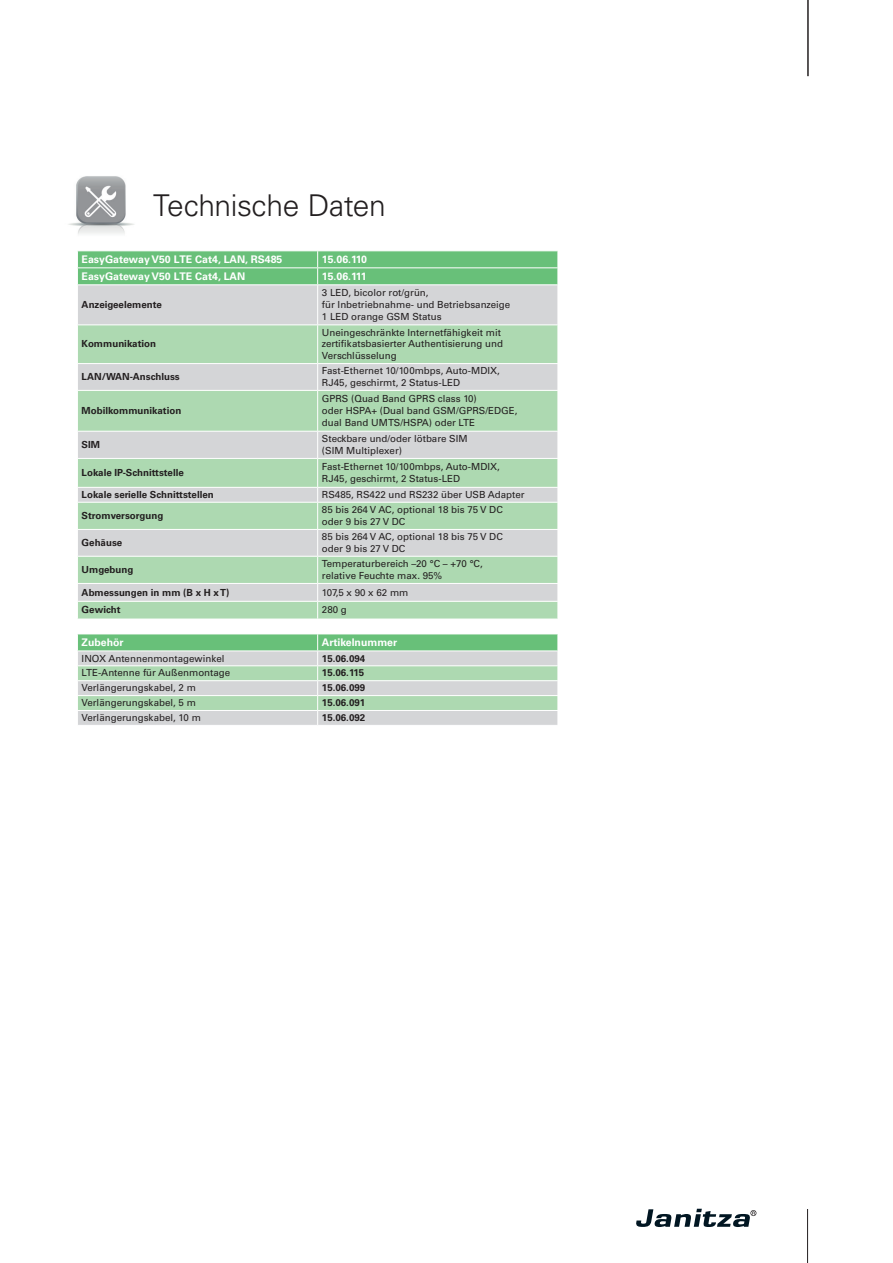
<style>
.page{position:relative;width:893px;height:1263px;background:#fff}
.page>*{position:absolute;margin:0;border:0;box-sizing:border-box;transform-origin:0 0}
.t1{font:300 30px "Univers LT Std";letter-spacing:-.015em;color:#231f20}
.t2{font:700 10.5px "Univers LT Std";color:#fff}
.t3{font:9.75px/11.7px "Univers LT Std";color:#231f20}
.t4{font:700 9.75px "Univers LT Std";color:#231f20}
</style>
<div class="page">
<svg style="left:636px;top:1209px;width:120px;height:18px"></svg>
<hr style="left:807px;top:1209px;width:1px;height:54px;background:#231f20">
<hr style="left:807px;top:0;width:2px;height:76px;background:#231f20">
<img style="left:68px;top:176px;width:66px;height:58px">
<div style="left:78px;top:251px;width:480px;height:33px;background:#68c079"></div>
<div style="left:78px;top:285px;width:480px;height:39px;background:#d4d5d7"></div>
<svg style="left:78px;top:325px;width:480px;height:106px;background:#b7d8bb"></svg>
<hr style="left:317px;top:325px;width:1px;height:38px;background:#fff">
<svg style="left:317px;top:364px;width:1px;height:26px"></svg>
<hr style="left:317px;top:391px;width:1px;height:40px;background:#fff">
<svg style="left:317px;top:251px;width:1px;height:33px"></svg>
<hr style="left:77px;top:267px;width:241px;height:1px;background:#fff">
<hr style="left:317px;top:285px;width:1px;height:39px;background:#fff">
<hr style="left:318px;top:267px;width:240px;height:1px;background:#fff">
<hr style="left:77px;top:363px;width:241px;height:1px;background:#fff">
<hr style="left:77px;top:390px;width:241px;height:1px;background:#fff">
<hr style="left:318px;top:363px;width:240px;height:1px;background:#fff">
<hr style="left:318px;top:390px;width:240px;height:1px;background:#fff">
<svg style="left:77px;top:432px;width:481px;height:293px;background:#c1d9c5"></svg>
<h1 class="t1" style="left:153px;top:187px;width:234px">Technische Daten</h1>
<p class="t2" style="left:82px;top:253px;width:202px">EasyGateway V50 LTE Cat4, LAN, RS485</p>
<p class="t2" style="left:322px;top:253px;width:47px">15.06.110</p>
<p class="t2" style="left:82px;top:270px;width:165px">EasyGateway V50 LTE Cat4, LAN</p>
<p class="t2" style="left:322px;top:270px;width:46px">15.06.111</p>
<p class="t4" style="left:82px;top:299px;width:82px">Anzeigeelemente</p>
<p class="t3" style="left:322px;top:287px;width:190px">3 LED, bicolor rot/grün,<br>für Inbetriebnahme- und Betriebsanzeige<br>1 LED orange GSM Status</p>
<p class="t4" style="left:82px;top:338px;width:76px">Kommunikation</p>
<p class="t3" style="left:322px;top:326px;width:183px">Uneingeschränkte Internetfähigkeit mit zertifikatsbasierter Authentisierung und<br>Verschlüsselung</p>
<p class="t4" style="left:82px;top:371px;width:100px">LAN/WAN-Anschluss</p>
<p class="t3" style="left:322px;top:365px;width:179px">Fast-Ethernet 10/100mbps, Auto-MDIX,<br>RJ45, geschirmt, 2 Status-LED</p>
<p class="t4" style="left:82px;top:405px;width:101px">Mobilkommunikation</p>
<p class="t3" style="left:322px;top:393px;width:197px">GPRS (Quad Band GPRS class 10)<br>oder HSPA+ (Dual band GSM/GPRS/EDGE, dual Band UMTS/HSPA) oder LTE</p>
<p class="t4" style="left:82px;top:439px;width:20px">SIM</p>
<p class="t3" style="left:322px;top:433px;width:147px">Steckbare und/oder lötbare SIM (SIM Multiplexer)</p>
<p class="t4" style="left:82px;top:467px;width:104px">Lokale IP-Schnittstelle</p>
<p class="t3" style="left:322px;top:461px;width:179px">Fast-Ethernet 10/100mbps, Auto-MDIX,<br>RJ45, geschirmt, 2 Status-LED</p>
<p class="t4" style="left:82px;top:489px;width:134px">Lokale serielle Schnittstellen</p>
<p class="t3" style="left:322px;top:489px;width:204px">RS485, RS422 und RS232 über USB Adapter</p>
<p class="t4" style="left:82px;top:510px;width:83px">Stromversorgung</p>
<p class="t3" style="left:322px;top:504px;width:182px">85 bis 264 V AC, optional 18 bis 75 V DC oder 9 bis 27 V DC</p>
<p class="t4" style="left:82px;top:537px;width:42px">Gehäuse</p>
<p class="t3" style="left:322px;top:531px;width:182px">85 bis 264 V AC, optional 18 bis 75 V DC oder 9 bis 27 V DC</p>
<p class="t4" style="left:82px;top:564px;width:53px">Umgebung</p>
<p class="t3" style="left:322px;top:558px;width:162px">Temperaturbereich –20 °C – +70 °C, relative Feuchte max. 95%</p>
<p class="t4" style="left:82px;top:586px;width:149px">Abmessungen in mm (B x H x T)</p>
<p class="t3" style="left:322px;top:586px;width:88px">107,5 x 90 x 62 mm</p>
<p class="t4" style="left:82px;top:604px;width:40px">Gewicht</p>
<p class="t3" style="left:322px;top:604px;width:26px">280 g</p>
<p class="t2" style="left:82px;top:636px;width:43px">Zubehör</p>
<p class="t2" style="left:322px;top:636px;width:77px">Artikelnummer</p>
<p class="t3" style="left:82px;top:652px;width:144px">INOX Antennenmontagewinkel</p>
<p class="t4" style="left:322px;top:652px;width:45px">15.06.094</p>
<p class="t3" style="left:82px;top:667px;width:150px">LTE-Antenne für Außenmontage</p>
<p class="t4" style="left:322px;top:667px;width:44px">15.06.115</p>
<p class="t3" style="left:82px;top:682px;width:116px">Verlängerungskabel, 2 m</p>
<p class="t4" style="left:322px;top:682px;width:45px">15.06.099</p>
<p class="t3" style="left:82px;top:697px;width:116px">Verlängerungskabel, 5 m</p>
<p class="t4" style="left:322px;top:697px;width:45px">15.06.091</p>
<p class="t3" style="left:82px;top:712px;width:121px">Verlängerungskabel, 10 m</p>
<p class="t4" style="left:322px;top:712px;width:45px">15.06.092</p>
</div>
